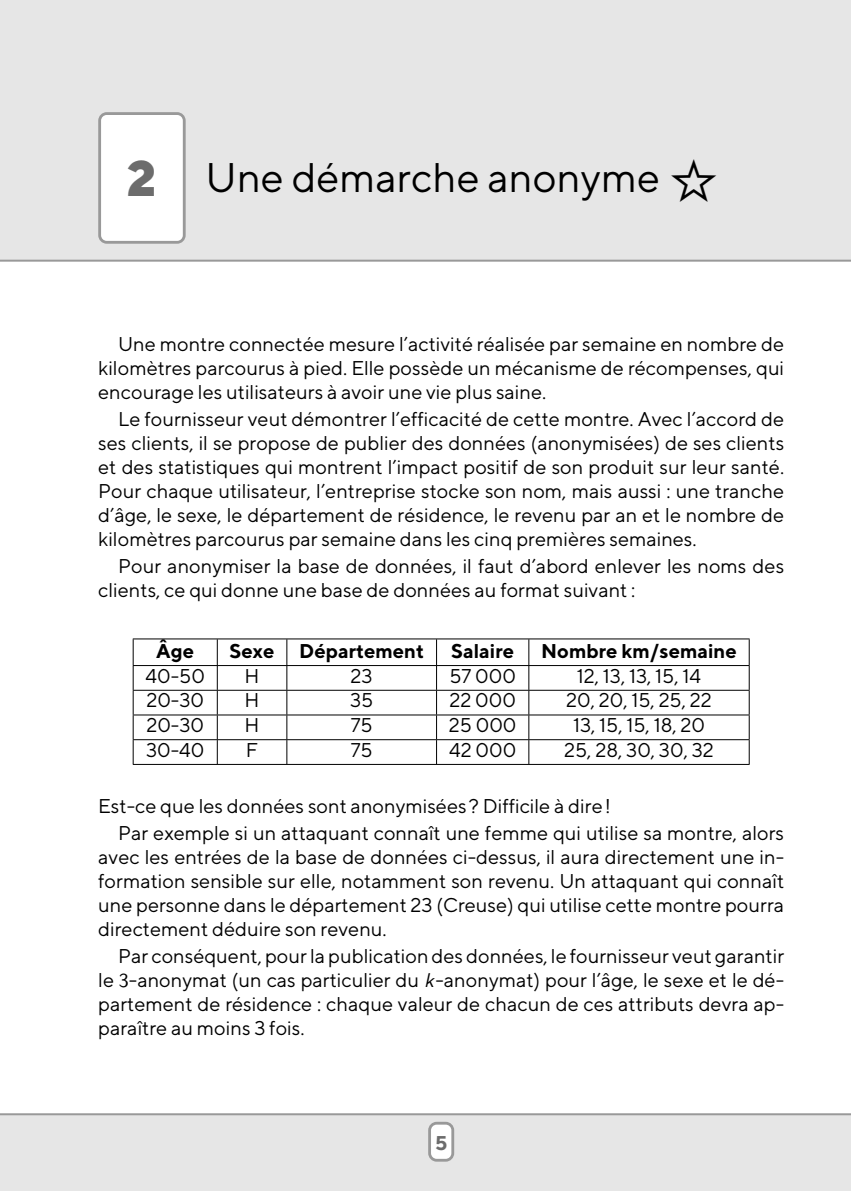
<style>
.page{position:relative;width:851px;height:1191px;background:#fff}
.page>*{position:absolute;margin:0;border:0;box-sizing:border-box;transform-origin:0 0}
.t1{font:800 24.2px "TT Norms";color:#6c6c6c}
.t2{font:20.2px "TT Norms";color:#000}
.t3{font:9.8px "TT Norms";color:#000}
.t4{font:700 9.8px "TT Norms";color:#000}
.t5{font:700 9.8px "TT Norms";color:#6c6c6c}
.s1{font-family:"LM Sans 10";font-size:20px}
.s2{font-family:"LM Sans 10";font-style:italic;font-size:20px}
</style>
<div class="page">
<hr style="left:133px;top:638px;width:616px;height:1px;background:#000">
<hr style="left:133px;top:665px;width:616px;height:1px;background:#000">
<hr style="left:133px;top:690px;width:616px;height:1px;background:#000">
<hr style="left:133px;top:714px;width:616px;height:1px;background:#000">
<hr style="left:133px;top:739px;width:616px;height:1px;background:#000">
<svg style="left:133px;top:639px;width:1px;height:125px"></svg>
<svg style="left:217px;top:639px;width:1px;height:125px"></svg>
<svg style="left:286px;top:639px;width:1px;height:125px"></svg>
<svg style="left:436px;top:639px;width:1px;height:125px"></svg>
<svg style="left:528px;top:639px;width:1px;height:125px"></svg>
<svg style="left:748px;top:639px;width:1px;height:125px"></svg>
<hr style="left:133px;top:764px;width:616px;height:1px;background:#000">
<div style="left:0;top:1115px;width:850px;height:76px;background:#e6e6e6"></div>
<hr style="left:0;top:1113px;width:850px;height:2px;background:#999">
<svg style="left:428px;top:1121px;width:26px;height:40px"></svg>
<div style="left:431px;top:1124px;width:20px;height:34px;background:#fff;border-radius:6px"></div>
<div style="left:0;top:0;width:850px;height:260px;background:#e6e6e6"></div>
<div style="left:98px;top:112px;width:88px;height:132px;background:#999;border-radius:9px"></div>
<div style="left:101px;top:115px;width:82px;height:126px;background:#fff;border-radius:6px"></div>
<hr style="left:0;top:260px;width:850px;height:2px;background:#999">
<h1 class="t1" style="left:127px;top:173px;width:31px">2</h1>
<h2 class="t2" style="left:205px;top:173px;width:516px">Une démarche anonyme ☆</h2>
<p class="t3" style="left:118px;top:342px;width:667px">Une montre connectée mesure l’activité réalisée par semaine en nombre de</p>
<p class="t3" style="left:98px;top:366px;width:687px">kilomètres parcourus à pied. Elle possède un mécanisme de récompenses, qui</p>
<p class="t3" style="left:98px;top:390px;width:449px">encourage les utilisateurs à avoir une vie plus saine.</p>
<p class="t3" style="left:118px;top:417px;width:667px">Le fournisseur veut démontrer l’efficacité de cette montre. Avec l’accord de</p>
<p class="t3" style="left:98px;top:441px;width:687px">ses clients, il se propose de publier des données (anonymisées) de ses clients</p>
<p class="t3" style="left:98px;top:465px;width:687px">et des statistiques qui montrent l’impact positif de son produit sur leur santé.</p>
<p class="t3" style="left:98px;top:489px;width:687px">Pour chaque utilisateur, l’entreprise stocke son nom, mais aussi : une tranche</p>
<p class="t3" style="left:98px;top:513px;width:687px">d’âge, le sexe, le département de résidence, le revenu par an et le nombre de</p>
<p class="t3" style="left:98px;top:537px;width:600px">kilomètres parcourus par semaine dans les cinq premières semaines.</p>
<p class="t3" style="left:118px;top:564px;width:667px">Pour anonymiser la base de données, il faut d’abord enlever les noms des</p>
<p class="t3" style="left:98px;top:588px;width:538px">clients, ce qui donne une base de données au format suivant :</p>
<p class="t4" style="left:156px;top:649px;width:39px">Âge</p>
<p class="t4" style="left:230px;top:649px;width:46px">Sexe</p>
<p class="t4" style="left:299px;top:649px;width:126px">Département</p>
<p class="t4" style="left:451px;top:649px;width:64px">Salaire</p>
<p class="t4" style="left:541px;top:649px;width:197px">Nombre km/semaine</p>
<p class="t3" style="left:145px;top:673px;width:61px">40-50</p>
<p class="t3" style="left:244px;top:673px;width:16px">H</p>
<p class="t3" style="left:350px;top:673px;width:24px">23</p>
<p class="t3" style="left:449px;top:673px;width:68px">57 000</p>
<p class="t3" style="left:577px;top:673px;width:126px">12, 13, 13, 15, 14</p>
<p class="t3" style="left:146px;top:698px;width:59px">20-30</p>
<p class="t3" style="left:244px;top:698px;width:16px">H</p>
<p class="t3" style="left:350px;top:698px;width:25px">35</p>
<p class="t3" style="left:449px;top:698px;width:68px">22 000</p>
<p class="t3" style="left:566px;top:698px;width:147px">20, 20, 15, 25, 22</p>
<p class="t3" style="left:146px;top:723px;width:59px">20-30</p>
<p class="t3" style="left:244px;top:723px;width:16px">H</p>
<p class="t3" style="left:350px;top:723px;width:24px">75</p>
<p class="t3" style="left:449px;top:723px;width:69px">25 000</p>
<p class="t3" style="left:573px;top:723px;width:133px">13, 15, 15, 18, 20</p>
<p class="t3" style="left:146px;top:747px;width:60px">30-40</p>
<p class="t3" style="left:246px;top:747px;width:14px">F</p>
<p class="t3" style="left:350px;top:747px;width:24px">75</p>
<p class="t3" style="left:449px;top:747px;width:69px">42 000</p>
<p class="t3" style="left:564px;top:747px;width:151px">25, 28, 30, 30, 32</p>
<p class="t3" style="left:98px;top:804px;width:514px">Est-ce que les données sont anonymisées ? Difficile à dire !</p>
<p class="t3" style="left:118px;top:831px;width:667px">Par exemple si un attaquant connaît une femme qui utilise sa montre, alors</p>
<p class="t3" style="left:98px;top:855px;width:687px">avec les entrées de la base de données ci-dessus, il aura directement une in-</p>
<p class="t3" style="left:98px;top:879px;width:687px">formation sensible sur elle, notamment son revenu. Un attaquant qui connaît</p>
<p class="t3" style="left:98px;top:903px;width:687px">une personne dans le département 23 (Creuse) qui utilise cette montre pourra</p>
<p class="t3" style="left:98px;top:926px;width:290px">directement déduire son revenu.</p>
<p class="t3" style="left:118px;top:954px;width:667px">Par conséquent, pour la publication des données, le fournisseur veut garantir</p>
<p class="t3" style="left:98px;top:978px;width:687px">le <span class="s1">3</span>-anonymat (un cas particulier du <span class="s2">k</span> -anonymat) pour l’âge, le sexe et le dé-</p>
<p class="t3" style="left:98px;top:1001px;width:687px">partement de résidence : chaque valeur de chacun de ces attributs devra ap-</p>
<p class="t3" style="left:98px;top:1025px;width:208px">paraître au moins 3 fois.</p>
<p class="t5" style="left:435px;top:1140px;width:14px">5</p>
</div>
